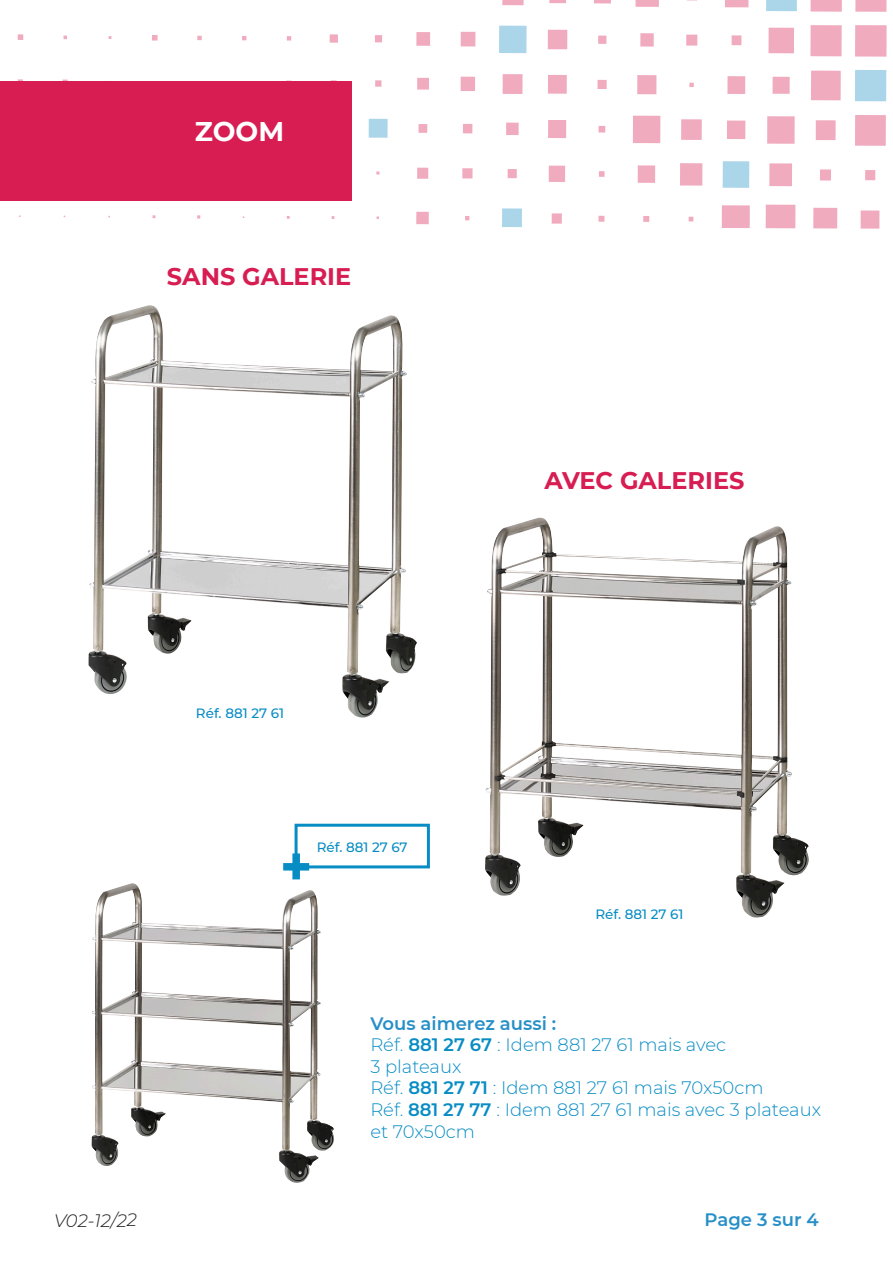
<style>
.page{position:relative;width:893px;height:1263px;background:#fff}
.page>*{position:absolute;margin:0;border:0;box-sizing:border-box;transform-origin:0 0}
.t1{font:700 27px "Montserrat";color:#fff}
.t2{font:700 24px "Montserrat";color:#d71d52}
.t3{font:300 18px/21.6px "Montserrat";color:#088cc4}
.TITRE_1{font:600 18px "Montserrat";color:#278fc7}
.t4{font:italic 300 18px "Montserrat";letter-spacing:-.005em;color:#231f20}
.t5{font:500 13.5px "Montserrat";color:#088cc4}
.s1{font-weight:600}
</style>
<div class="page">
<img style="left:485px;top:518px;width:300px;height:400px">
<img style="left:89px;top:305px;width:328px;height:412px">
<img style="left:91px;top:883px;width:228px;height:300px">
<div style="left:295px;top:824px;width:135px;height:44px;background:#fff;border:3px solid #088cc4"></div>
<div style="left:292px;top:853px;width:8px;height:26px;background:#088cc4"></div>
<div style="left:283px;top:863px;width:26px;height:7px;background:#088cc4"></div>
<div style="left:861px;top:210px;width:18px;height:19px;background:#f0abbf"></div>
<div style="left:865px;top:170px;width:10px;height:10px;background:#f0abbf"></div>
<div style="left:855px;top:115px;width:31px;height:31px;background:#f0abbf"></div>
<div style="left:855px;top:70px;width:31px;height:31px;background:#abd5e9"></div>
<div style="left:855px;top:25px;width:32px;height:32px;background:#f0abbf"></div>
<div style="left:855px;top:0;width:32px;height:12px;background:#f0abbf"></div>
<div style="left:813px;top:208px;width:24px;height:21px;background:#f0abbf"></div>
<div style="left:820px;top:169px;width:11px;height:12px;background:#f0abbf"></div>
<div style="left:816px;top:120px;width:20px;height:20px;background:#f0abbf"></div>
<div style="left:811px;top:71px;width:30px;height:29px;background:#f0abbf"></div>
<div style="left:810px;top:25px;width:32px;height:31px;background:#f0abbf"></div>
<div style="left:810px;top:0;width:32px;height:12px;background:#f0abbf"></div>
<div style="left:766px;top:205px;width:29px;height:24px;background:#f0abbf"></div>
<div style="left:769px;top:163px;width:23px;height:23px;background:#f0abbf"></div>
<div style="left:767px;top:116px;width:28px;height:28px;background:#f0abbf"></div>
<div style="left:773px;top:77px;width:17px;height:17px;background:#f0abbf"></div>
<div style="left:768px;top:28px;width:26px;height:25px;background:#f0abbf"></div>
<div style="left:766px;top:0;width:31px;height:11px;background:#abd5e9"></div>
<div style="left:722px;top:205px;width:28px;height:24px;background:#f0abbf"></div>
<div style="left:723px;top:161px;width:26px;height:27px;background:#abd5e9"></div>
<div style="left:727px;top:121px;width:18px;height:18px;background:#f0abbf"></div>
<div style="left:727px;top:76px;width:18px;height:18px;background:#f0abbf"></div>
<div style="left:732px;top:35px;width:9px;height:10px;background:#f0abbf"></div>
<div style="left:725px;top:0;width:24px;height:7px;background:#f0abbf"></div>
<svg style="left:689px;top:217px;width:4px;height:4px"></svg>
<div style="left:680px;top:163px;width:22px;height:23px;background:#f0abbf"></div>
<div style="left:681px;top:119px;width:21px;height:21px;background:#f0abbf"></div>
<svg style="left:689px;top:83px;width:5px;height:4px"></svg>
<div style="left:686px;top:35px;width:11px;height:11px;background:#f0abbf"></div>
<svg style="left:643px;top:216px;width:6px;height:6px"></svg>
<div style="left:638px;top:165px;width:17px;height:18px;background:#f0abbf"></div>
<div style="left:633px;top:116px;width:27px;height:27px;background:#f0abbf"></div>
<div style="left:637px;top:75px;width:19px;height:19px;background:#f0abbf"></div>
<div style="left:640px;top:33px;width:14px;height:14px;background:#f0abbf"></div>
<div style="left:635px;top:0;width:24px;height:7px;background:#f0abbf"></div>
<svg style="left:598px;top:216px;width:6px;height:6px"></svg>
<svg style="left:599px;top:171px;width:5px;height:6px"></svg>
<div style="left:598px;top:126px;width:7px;height:7px;background:#f0abbf"></div>
<div style="left:597px;top:80px;width:10px;height:9px;background:#f0abbf"></div>
<div style="left:598px;top:36px;width:8px;height:8px;background:#f0abbf"></div>
<hr style="left:594px;top:0;width:17px;height:3px;background:#d71d52">
<div style="left:552px;top:213px;width:10px;height:11px;background:#f0abbf"></div>
<div style="left:549px;top:166px;width:16px;height:16px;background:#f0abbf"></div>
<div style="left:548px;top:120px;width:18px;height:18px;background:#f0abbf"></div>
<div style="left:548px;top:75px;width:19px;height:19px;background:#f0abbf"></div>
<div style="left:548px;top:30px;width:19px;height:19px;background:#f0abbf"></div>
<hr style="left:549px;top:0;width:17px;height:3px;background:#d71d52">
<div style="left:502px;top:208px;width:20px;height:20px;background:#abd5e9"></div>
<div style="left:508px;top:169px;width:9px;height:9px;background:#f0abbf"></div>
<div style="left:506px;top:123px;width:13px;height:12px;background:#f0abbf"></div>
<div style="left:503px;top:74px;width:20px;height:20px;background:#f0abbf"></div>
<div style="left:499px;top:26px;width:28px;height:27px;background:#abd5e9"></div>
<div style="left:502px;top:0;width:22px;height:5px;background:#f0abbf"></div>
<svg style="left:465px;top:216px;width:4px;height:4px"></svg>
<div style="left:462px;top:168px;width:11px;height:10px;background:#f0abbf"></div>
<div style="left:463px;top:124px;width:9px;height:9px;background:#f0abbf"></div>
<div style="left:461px;top:77px;width:14px;height:14px;background:#f0abbf"></div>
<div style="left:461px;top:32px;width:14px;height:14px;background:#f0abbf"></div>
<div style="left:416px;top:212px;width:13px;height:12px;background:#f0abbf"></div>
<div style="left:417px;top:168px;width:11px;height:11px;background:#f0abbf"></div>
<div style="left:418px;top:124px;width:9px;height:9px;background:#f0abbf"></div>
<div style="left:417px;top:78px;width:12px;height:12px;background:#f0abbf"></div>
<div style="left:416px;top:32px;width:14px;height:14px;background:#f0abbf"></div>
<svg style="left:376px;top:171px;width:3px;height:4px"></svg>
<div style="left:369px;top:119px;width:19px;height:19px;background:#abd5e9"></div>
<div style="left:375px;top:80px;width:6px;height:7px;background:#f0abbf"></div>
<div style="left:375px;top:35px;width:7px;height:7px;background:#f0abbf"></div>
<div style="left:330px;top:34px;width:8px;height:9px;background:#f0abbf"></div>
<svg style="left:287px;top:36px;width:4px;height:5px"></svg>
<svg style="left:242px;top:36px;width:4px;height:4px"></svg>
<svg style="left:197px;top:215px;width:3px;height:4px"></svg>
<svg style="left:197px;top:36px;width:5px;height:4px"></svg>
<svg style="left:152px;top:35px;width:6px;height:6px"></svg>
<svg style="left:63px;top:36px;width:4px;height:3px"></svg>
<svg style="left:18px;top:34px;width:5px;height:6px"></svg>
<div style="left:0;top:81px;width:351px;height:119px;background:#d71d52"></div>
<p class="t1" style="left:195px;top:112px;width:91px">ZOOM</p>
<p class="t2" style="left:167px;top:259px;width:186px">SANS GALERIE</p>
<p class="t5" style="left:196px;top:703px;width:90px">Réf. 881 27 61</p>
<p class="t5" style="left:317px;top:837px;width:92px">Réf. 881 27 67</p>
<p class="t2" style="left:544px;top:463px;width:201px">AVEC GALERIES</p>
<p class="t5" style="left:595px;top:905px;width:90px">Réf. 881 27 61</p>
<p class="TITRE_1" style="left:370px;top:1010px;width:187px">Vous aimerez aussi :</p>
<p class="t3" style="left:370px;top:1033px;width:357px">Réf. <span class="s1">881 27 67</span> : Idem 881 27 61 mais avec</p>
<p class="t3" style="left:370px;top:1055px;width:93px">3 plateaux</p>
<p class="t3" style="left:370px;top:1076px;width:395px">Réf. <span class="s1">881 27 71</span> : Idem 881 27 61 mais 70x50cm</p>
<p class="t3" style="left:370px;top:1098px;width:452px">Réf. <span class="s1">881 27 77</span> : Idem 881 27 61 mais avec 3 plateaux et 70x50cm</p>
<p class="t4" style="left:54px;top:1208px;width:84px">V02-12/22</p>
<p class="TITRE_1" style="left:705px;top:1207px;width:116px">Page 3 sur 4</p>
</div>
